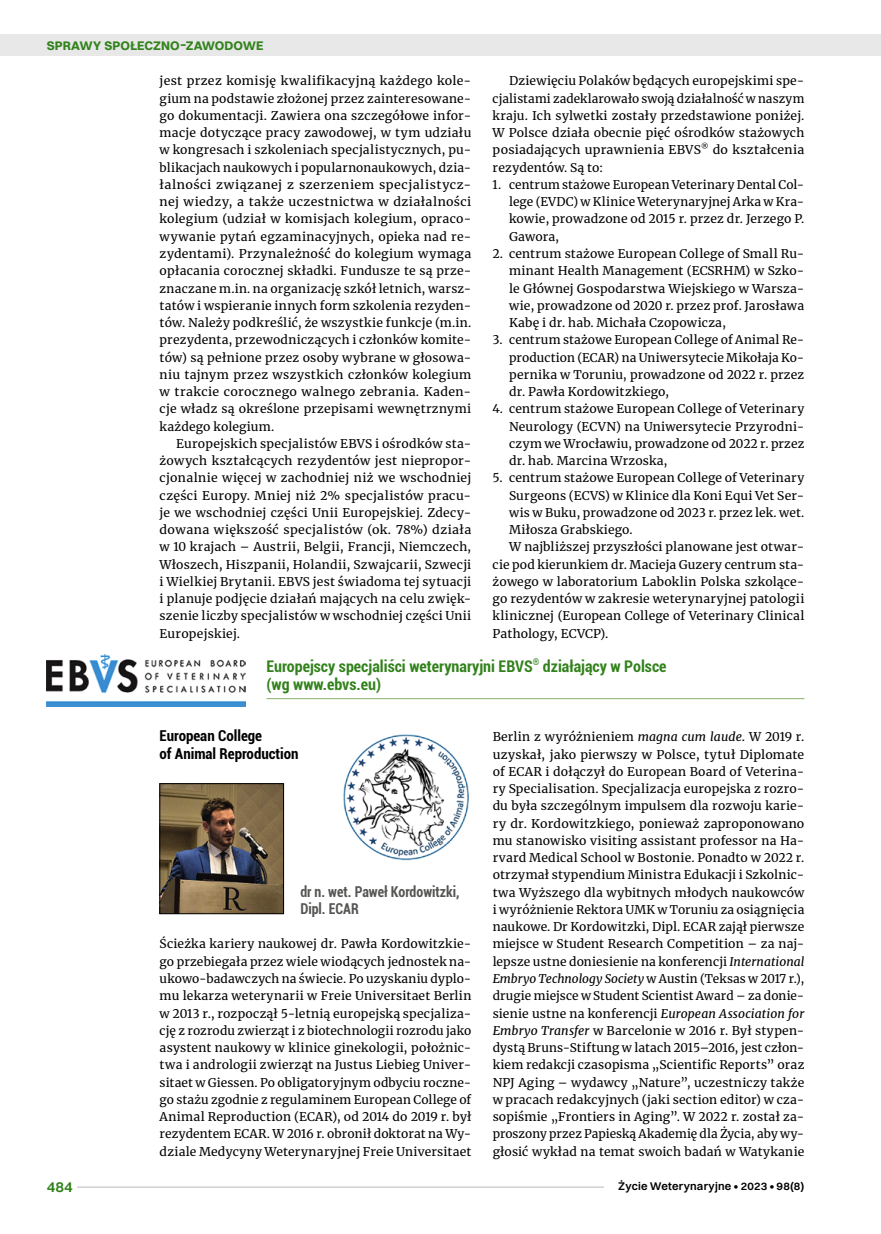
<style>
.page{position:relative;width:881px;height:1234px;background:#fff}
.page>*{position:absolute;margin:0;border:0;box-sizing:border-box;transform-origin:0 0}
.t1{font:700 condensed 16.05px/17.2px "Roboto";color:#32821c}
.t2{font:700 condensed 15px/17.2px "Roboto";color:#000}
.t3{font:700 condensed 15px/17.2px "Roboto";color:#555554;scale:.93 1}
.t4{font:600 15px "Switzer";color:#32821c}
.t5{font:700 12.6px "Switzer";color:#32821c}
.t6{font:12px/17.2px "Merriweather";letter-spacing:.015em;color:#000;text-align:justify}
.t7{font:600 11.25px "Switzer";letter-spacing:.015em;color:#000}
.t8{font:6.9px "Merriweather";color:#000}
.s1{font-weight:500;font-size:18px}
.s2{font-style:italic}
</style>
<div class="page">
<hr style="left:266px;top:698px;width:538px;height:1px;background:#96ba7b">
<img style="left:47px;top:654px;width:198px;height:52px">
<img style="left:343px;top:734px;width:126px;height:127px">
<img style="left:161px;top:785px;width:121px;height:126px">
<div style="left:159px;top:783px;width:125px;height:130px;border:1px solid #000"></div>
<div style="left:0;top:35px;width:880px;height:21px;background:#e8e8e8"></div>
<hr style="left:47px;top:1186px;width:565px;height:1px;background:#d2d1d1">
<div style="left:47px;top:1178px;width:30px;height:15px;background:#fff"></div>
<div style="left:604px;top:1180px;width:200px;height:13px;background:#fff"></div>
<p class="t5" style="left:47px;top:37px;width:218px">SPRAWY SPOŁECZNO<span class="s1">-</span>ZAWODOWE</p>
<p class="t6" style="left:492px;top:72px;width:313px;text-indent:16px">Dziewięciu Polaków będących europejskimi spe&shy;cjalistami zadeklarowało swoją działalność w naszym kraju. Ich sylwetki zostały przedstawione poniżej.<br>W Polsce działa obecnie pięć ośrodków stażowych posiadających uprawnienia EBVS</p>
<p class="t6" style="left:159px;top:72px;width:313px">jest przez komisję kwalifikacyjną każdego kole&shy;gium na podstawie złożonej przez zainteresowane&shy;go dokumentacji. Zawiera ona szczegółowe infor&shy;macje dotyczące pracy zawodowej, w tym udziału w kongresach i szkoleniach specjalistycznych, pu&shy;blikacjach naukowych i popularnonaukowych, dzia&shy;łalności związanej z szerzeniem specjalistycz&shy;nej wiedzy, a także uczestnictwa w działalności kolegium (udział w komisjach kolegium, opraco&shy;wywanie pytań egzaminacyjnych, opieka nad re&shy;zydentami). Przynależność do kolegium wymaga opłacania corocznej składki. Fundusze te są prze&shy;znaczane m.in. na organizację szkół letnich, warsz&shy;tatów i wspieranie innych form szkolenia rezyden&shy;tów. Należy podkreślić, że wszystkie funkcje (m.in. prezydenta, przewodniczących i członków komite&shy;tów) są pełnione przez osoby wybrane w głosowa&shy;niu tajnym przez wszystkich członków kolegium w trakcie corocznego walnego zebrania. Kaden&shy;cje władz są określone przepisami wewnętrznymi każdego kolegium.</p>
<p class="t6" style="left:159px;top:434px;width:313px;text-indent:16px">Europejskich specjalistów EBVS i ośrodków sta&shy;żowych kształcących rezydentów jest niepropor&shy;cjonalnie więcej w zachodniej niż we wschodniej części Europy. Mniej niż 2% specjalistów pracu&shy;je we wschodniej części Unii Europejskiej. Zdecy&shy;dowana większość specjalistów (ok. 78%) działa w 10 krajach – Austrii, Belgii, Francji, Niemczech, Włoszech, Hiszpanii, Holandii, Szwajcarii, Szwecji i Wielkiej Brytanii. EBVS jest świadoma tej sytuacji i planuje podjęcie działań mających na celu zwięk&shy;szenie liczby specjalistów w wschodniej części Unii Europejskiej.</p>
<p class="t8" style="left:700px;top:142px;width:9px">®</p>
<p class="t6" style="left:712px;top:141px;width:93px">do kształcenia</p>
<p class="t6" style="left:492px;top:158px;width:112px">rezydentów. Są to:</p>
<p class="t6" style="left:509px;top:175px;width:296px;text-indent:-16px">1. centrum stażowe European Veterinary Dental Col&shy;lege (EVDC) w Klinice Weterynaryjnej Arka w Kra&shy;kowie, prowadzone od 2015 r. przez dr. Jerzego P.<br>Gawora,</p>
<p class="t6" style="left:509px;top:244px;width:296px;text-indent:-16px">2. centrum stażowe European College of Small Ru&shy;minant Health Management (ECSRHM) w Szko&shy;le Głównej Gospodarstwa Wiejskiego w Warsza&shy;wie, prowadzone od 2020 r. przez prof. Jarosława Kabę i dr. hab. Michała Czopowicza,</p>
<p class="t6" style="left:509px;top:331px;width:296px;text-indent:-16px">3. centrum stażowe European College of Animal Re&shy;production (ECAR) na Uniwersytecie Mikołaja Ko&shy;pernika w Toruniu, prowadzone od 2022 r. przez dr. Pawła Kordowitzkiego,</p>
<p class="t6" style="left:509px;top:400px;width:297px;text-indent:-16px">4. centrum stażowe European College of Veterinary Neurology (ECVN) na Uniwersytecie Przyrodni&shy;czym we Wrocławiu, prowadzone od 2022 r. przez dr. hab. Marcina Wrzoska,</p>
<p class="t6" style="left:492px;top:469px;width:313px">5. centrum stażowe European College of Veterinary</p>
<p class="t6" style="left:509px;top:486px;width:296px">Surgeons (ECVS) w Klinice dla Koni Equi Vet Ser-</p>
<p class="t6" style="left:509px;top:503px;width:296px">wis w Buku, prowadzone od 2023 r. przez lek. wet.</p>
<p class="t6" style="left:509px;top:520px;width:125px">Miłosza Grabskiego.</p>
<p class="t6" style="left:509px;top:538px;width:296px">W najbliższej przyszłości planowane jest otwar-</p>
<p class="t6" style="left:492px;top:555px;width:313px">cie pod kierunkiem dr. Macieja Guzery centrum sta-</p>
<p class="t6" style="left:492px;top:572px;width:313px">żowego w laboratorium Laboklin Polska szkolące-</p>
<p class="t6" style="left:492px;top:589px;width:313px">go rezydentów w zakresie weterynaryjnej patologii</p>
<p class="t6" style="left:492px;top:607px;width:313px">klinicznej (European College of Veterinary Clinical</p>
<p class="t6" style="left:492px;top:624px;width:117px">Pathology, ECVCP).</p>
<h1 class="t1" style="left:266px;top:657px;width:401px">Europejscy specjaliści weterynaryjni EBVS<sup>®</sup> działający w Polsce (wg www.ebvs.eu)</h1>
<p class="t2" style="left:159px;top:726px;width:140px">European College<br>of Animal Reproduction</p>
<p class="t6" style="left:492px;top:727px;width:313px">Berlin z wyróżnieniem <span class="s2">magna cum laude</span>. W 2019 r. uzyskał, jako pierwszy w Polsce, tytuł Diplomate of ECAR i dołączył do European Board of Veterina&shy;ry Specialisation. Specjalizacja europejska z rozro&shy;du była szczególnym impulsem dla rozwoju karie&shy;ry dr. Kordowitzkiego, ponieważ zaproponowano mu stanowisko visiting assistant professor na Ha&shy;rvard Medical School w Bostonie. Ponadto w 2022 r. otrzymał stypendium Ministra Edukacji i Szkolnic&shy;twa Wyższego dla wybitnych młodych naukowców i wyróżnienie Rektora UMK w Toruniu za osiągnięcia naukowe. Dr Kordowitzki, Dipl. ECAR zajął pierwsze miejsce w Student Research Competition – za naj&shy;lepsze ustne doniesienie na konferencji <span class="s2">International Embryo Technology Society</span> w Austin (Teksas w 2017 r.), drugie miejsce w Student Scientist Award – za donie&shy;sienie ustne na konferencji <span class="s2">European Association for Embryo Transfer</span> w Barcelonie w 2016 r. Był stypen&shy;dystą Bruns-Stiftung w latach 2015–2016, jest człon&shy;kiem redakcji czasopisma „Scientific Reports” oraz NPJ Aging – wydawcy „Nature”, uczestniczy także w pracach redakcyjnych (jaki section editor) w cza&shy;sopiśmie „Frontiers in Aging”. W 2022 r. został za&shy;proszony przez Papieską Akademię dla Życia, aby wy&shy;głosić wykład na temat swoich badań w Watykanie</p>
<p class="t3" style="left:300px;top:882px;width:173px">dr n. wet. Paweł Kordowitzki,<br>Dipl. ECAR</p>
<p class="t6" style="left:159px;top:934px;width:313px">Ścieżka kariery naukowej dr. Pawła Kordowitzkie&shy;go przebiegała przez wiele wiodących jednostek na&shy;ukowo-badawczych na świecie. Po uzyskaniu dyplo&shy;mu lekarza weterynarii w Freie Universitaet Berlin w 2013 r., rozpoczął 5-letnią europejską specjaliza&shy;cję z rozrodu zwierząt i z biotechnologii rozrodu jako asystent naukowy w klinice ginekologii, położnic&shy;twa i andrologii zwierząt na Justus Liebieg Univer&shy;sitaet w Giessen. Po obligatoryjnym odbyciu roczne&shy;go stażu zgodnie z regulaminem European College of Animal Reproduction (ECAR), od 2014 do 2019 r. był rezydentem ECAR. W 2016 r. obronił doktorat na Wy&shy;dziale Medycyny Weterynaryjnej Freie Universitaet</p>
<p class="t4" style="left:47px;top:1177px;width:27px">484</p>
<p class="t7" style="left:618px;top:1179px;width:187px">Życie Weterynaryjne • 2023 • 98(8)</p>
</div>
